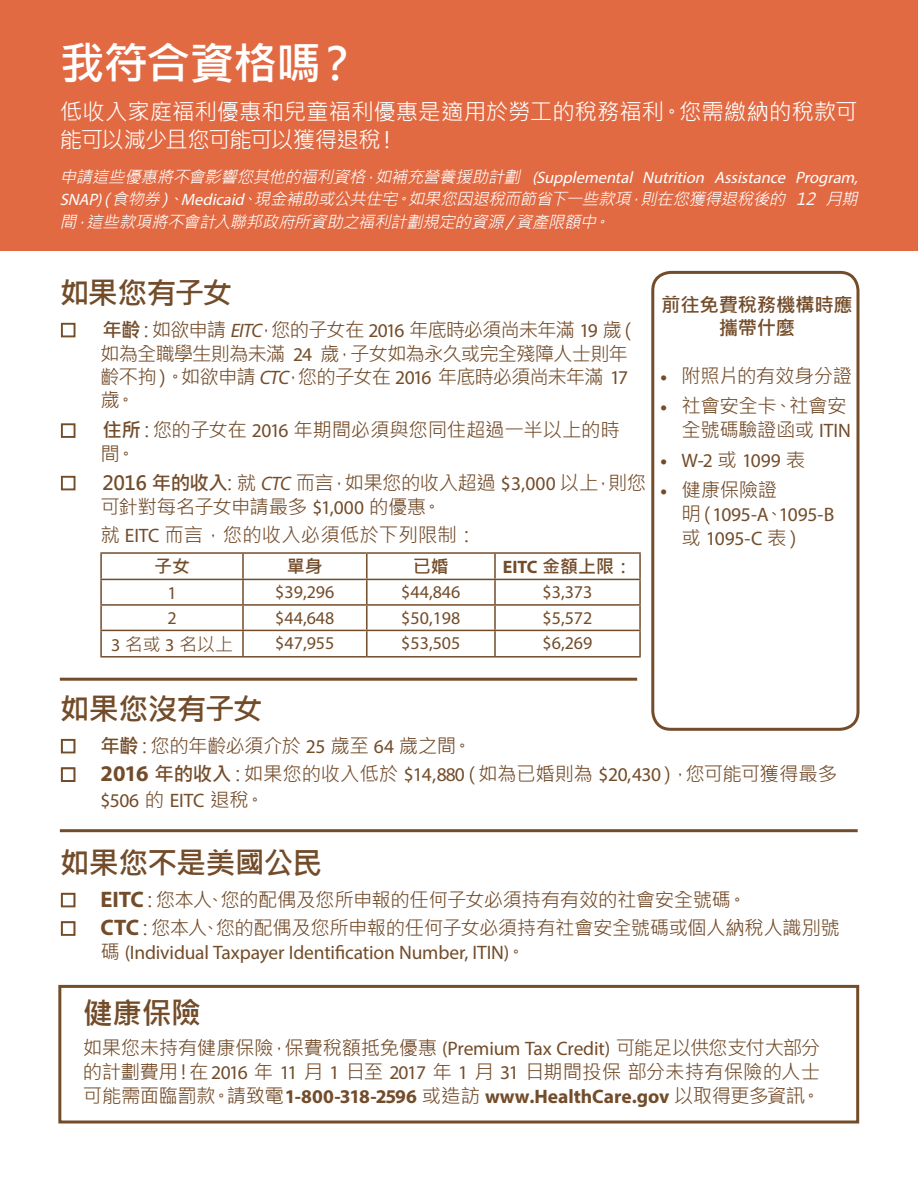
<style>
.page{position:relative;width:918px;height:1188px;background:#fff}
.page>*{position:absolute;margin:0;border:0;box-sizing:border-box;transform-origin:0 0}
.t1{font:700 45px "Microsoft Jheng Hei";letter-spacing:-.035em;color:#fff}
.t2{font:700 30px "Microsoft Jheng Hei";letter-spacing:-.035em;color:#734c2a}
.t3{font:22.5px/28.5px "Microsoft Jheng Hei";letter-spacing:-.01em;color:#fff}
.t4{font:19.5px/24px "Microsoft Jheng Hei";letter-spacing:-.03em;color:#734c2a}
.t5{font:19.5px/23.5px "Microsoft Jheng Hei";letter-spacing:-.055em;color:#734c2a}
.t6{font:19.5px/24px "Myriad Pro";letter-spacing:-.01em;color:#734c2a}
.t7{font:700 19.5px "Myriad Pro";color:#734c2a}
.t8{font:19.5px "Microsoft Jheng Hei";color:#734c2a}
.t9{font:700 19.5px/23.4px "Microsoft Jheng Hei";letter-spacing:-.025em;color:#734c2a;text-align:center}
.t10{font:18px "Myriad Pro";color:#734c2a}
.t11{font:700 18px "Microsoft Jheng Hei";color:#734c2a}
.t12{font:18px "Microsoft Jheng Hei";color:#734c2a}
.t13{font:italic 16.5px/22.5px "Microsoft Jheng Hei";color:#fff}
.t14{font:italic 16.5px "Myriad Pro";color:#fff}
.s1{font-family:"Microsoft Jheng Hei"}
.s2{font-family:"Myriad Pro"}
.s3{font-weight:700}
.s4{font-family:"Myriad Pro";font-style:italic}
.s5{font-family:"Myriad Pro";font-weight:700}
.s6{font-family:"Myriad Pro";font-weight:700;font-size:22.5px}
.s7{font-family:"Microsoft Jheng Hei";font-weight:400}
</style>
<div class="page">
<div style="left:0;top:0;width:918px;height:250px;background:#e26a43"></div>
<svg style="left:61px;top:323px;width:15px;height:15px"></svg>
<svg style="left:61px;top:423px;width:15px;height:15px"></svg>
<svg style="left:61px;top:476px;width:15px;height:15px"></svg>
<hr style="left:100px;top:552px;width:143px;height:2px;background:#734c2a">
<hr style="left:100px;top:554px;width:2px;height:25px;background:#734c2a">
<hr style="left:243px;top:552px;width:124px;height:2px;background:#734c2a">
<hr style="left:242px;top:554px;width:2px;height:25px;background:#734c2a">
<hr style="left:367px;top:552px;width:128px;height:2px;background:#734c2a">
<hr style="left:366px;top:554px;width:2px;height:25px;background:#734c2a">
<hr style="left:495px;top:552px;width:146px;height:2px;background:#734c2a">
<hr style="left:494px;top:554px;width:2px;height:25px;background:#734c2a">
<hr style="left:639px;top:554px;width:2px;height:25px;background:#734c2a">
<hr style="left:100px;top:579px;width:143px;height:1px;background:#734c2a">
<hr style="left:100px;top:580px;width:2px;height:24px;background:#734c2a">
<hr style="left:243px;top:579px;width:124px;height:1px;background:#734c2a">
<hr style="left:242px;top:580px;width:2px;height:24px;background:#734c2a">
<hr style="left:367px;top:579px;width:128px;height:1px;background:#734c2a">
<hr style="left:366px;top:580px;width:2px;height:24px;background:#734c2a">
<hr style="left:495px;top:579px;width:146px;height:1px;background:#734c2a">
<hr style="left:494px;top:580px;width:2px;height:24px;background:#734c2a">
<hr style="left:639px;top:580px;width:2px;height:24px;background:#734c2a">
<hr style="left:100px;top:604px;width:143px;height:2px;background:#734c2a">
<hr style="left:100px;top:606px;width:2px;height:24px;background:#734c2a">
<hr style="left:243px;top:604px;width:124px;height:2px;background:#734c2a">
<hr style="left:242px;top:606px;width:2px;height:24px;background:#734c2a">
<hr style="left:367px;top:604px;width:128px;height:2px;background:#734c2a">
<hr style="left:366px;top:606px;width:2px;height:24px;background:#734c2a">
<hr style="left:495px;top:604px;width:146px;height:2px;background:#734c2a">
<hr style="left:494px;top:606px;width:2px;height:24px;background:#734c2a">
<hr style="left:639px;top:606px;width:2px;height:24px;background:#734c2a">
<hr style="left:100px;top:630px;width:143px;height:1px;background:#734c2a">
<hr style="left:100px;top:631px;width:2px;height:25px;background:#734c2a">
<hr style="left:243px;top:630px;width:124px;height:1px;background:#734c2a">
<hr style="left:242px;top:631px;width:2px;height:25px;background:#734c2a">
<hr style="left:367px;top:630px;width:128px;height:1px;background:#734c2a">
<hr style="left:366px;top:631px;width:2px;height:25px;background:#734c2a">
<hr style="left:495px;top:630px;width:146px;height:1px;background:#734c2a">
<hr style="left:494px;top:631px;width:2px;height:25px;background:#734c2a">
<hr style="left:639px;top:631px;width:2px;height:25px;background:#734c2a">
<hr style="left:100px;top:656px;width:143px;height:2px;background:#734c2a">
<hr style="left:243px;top:656px;width:124px;height:2px;background:#734c2a">
<hr style="left:367px;top:656px;width:128px;height:2px;background:#734c2a">
<hr style="left:495px;top:656px;width:146px;height:2px;background:#734c2a">
<hr style="left:60px;top:678px;width:577px;height:3px;background:#734c2a">
<hr style="left:60px;top:829px;width:798px;height:3px;background:#734c2a">
<div style="left:58px;top:985px;width:801px;height:139px;border:3px solid #734c2a"></div>
<div style="left:651px;top:271px;width:209px;height:460px;border:3px solid #734d2a;border-radius:18px"></div>
<svg style="left:61px;top:739px;width:15px;height:15px"></svg>
<svg style="left:61px;top:767px;width:15px;height:15px"></svg>
<svg style="left:61px;top:893px;width:15px;height:15px"></svg>
<svg style="left:61px;top:921px;width:15px;height:15px"></svg>
<h1 class="t1" style="left:60px;top:35px;width:301px">我符合資格嗎？</h1>
<p class="t3" style="left:60px;top:97px;width:799px">低收入家庭福利優惠和兒童福利優惠是適用於勞工的稅務福利。您需繳納的稅款可能可以減少且您可能可以獲得退稅！</p>
<p class="t14" style="left:60px;top:167px;width:804px"><span class="s1">申請這些優惠將不會影響您其他的福利資格，如補充營養援助計劃</span> (Supplemental Nutrition Assistance Program,</p>
<p class="t13" style="left:60px;top:188px;width:804px"><span class="s2">SNAP)</span>（食物券）、<span class="s2">Medicaid</span>、現金補助或公共住宅。如果您因退稅而節省下一些款項，則在您獲得退稅後的 12 月期間，這些款項將不會計入聯邦政府所資助之福利計劃規定的資源／資產限額中。</p>
<h2 class="t2" style="left:60px;top:274px;width:174px">如果您有子女</h2>
<p class="t5" style="left:100px;top:318px;width:539px"><span class="s3">年齡</span>：如欲申請 <span class="s4">EITC</span>，您的子女在 <span class="s2">2016</span> 年底時必須尚未年滿 <span class="s2">19</span> 歲（如為全職學生則為未滿 <span class="s2">24</span> 歲，子女如為永久或完全殘障人士則年齡不拘）。如欲申請 <span class="s4">CTC</span>，您的子女在 <span class="s2">2016</span> 年底時必須尚未年滿 <span class="s2">17</span>歲。</p>
<p class="t4" style="left:100px;top:418px;width:521px"><span class="s3">住所</span>：您的子女在 <span class="s2">2016</span> 年期間必須與您同住超過一半以上的時間。</p>
<p class="t4" style="left:100px;top:471px;width:547px"><span class="s3">2016 年的收入</span>: 就 <span class="s4">CTC</span> 而言，如果您的收入超過 <span class="s2">$3,000</span> 以上，則您可針對每名子女申請最多 <span class="s2">$1,000</span> 的優惠。</p>
<p class="t8" style="left:100px;top:522px;width:377px">就 <span class="s2">EITC</span> 而言，您的收入必須低於下列限制：</p>
<p class="t11" style="left:154px;top:556px;width:37px">子女</p>
<p class="t11" style="left:287px;top:556px;width:37px">單身</p>
<p class="t11" style="left:413px;top:556px;width:37px">已婚</p>
<p class="t11" style="left:503px;top:556px;width:131px"><span class="s2">EITC</span> 金額上限：</p>
<p class="t10" style="left:167px;top:582px;width:11px">1</p>
<p class="t10" style="left:275px;top:581px;width:61px">$39,296</p>
<p class="t10" style="left:401px;top:581px;width:61px">$44,846</p>
<p class="t10" style="left:543px;top:581px;width:51px">$3,373</p>
<p class="t10" style="left:167px;top:607px;width:11px">2</p>
<p class="t10" style="left:275px;top:607px;width:61px">$44,648</p>
<p class="t10" style="left:401px;top:607px;width:61px">$50,198</p>
<p class="t10" style="left:543px;top:607px;width:51px">$5,572</p>
<p class="t12" style="left:111px;top:633px;width:123px"><span class="s2">3</span> 名或 <span class="s2">3</span> 名以上</p>
<p class="t10" style="left:275px;top:632px;width:61px">$47,955</p>
<p class="t10" style="left:401px;top:632px;width:61px">$53,505</p>
<p class="t10" style="left:543px;top:632px;width:51px">$6,269</p>
<p class="t9" style="left:661px;top:293px;width:193px">前往免費稅務機構時應攜帶什麼</p>
<p class="t4" style="left:661px;top:364px;width:193px"><span class="s5">•</span> 附照片的有效身分證</p>
<p class="t4" style="left:661px;top:394px;width:192px;text-align:right"><span class="s5">•</span> 社會安全卡、社會安全號碼驗證函或 <span class="s2">ITIN</span></p>
<p class="t6" style="left:661px;top:449px;width:146px"><span class="s3">•</span> W-2 <span class="s1">或</span> 1099 <span class="s1">表</span></p>
<p class="t4" style="left:661px;top:478px;width:118px"><span class="s5">•</span> 健康保險證</p>
<p class="t6" style="left:682px;top:503px;width:154px"><span class="s1">明（</span>1095-A<span class="s1">、</span>1095-B<span class="s1">或</span> 1095-C <span class="s1">表）</span></p>
<h2 class="t2" style="left:60px;top:690px;width:204px">如果您沒有子女</h2>
<p class="t4" style="left:100px;top:732px;width:739px;line-height:28.5px"><span class="s3">年齡</span>：您的年齡必須介於 <span class="s2">25</span> 歲至 <span class="s2">64</span> 歲之間。<br><span class="s6">2016</span> <span class="s3">年的收入</span>：如果您的收入低於 <span class="s2">$14,880</span>（如為已婚則為 <span class="s2">$20,430</span>），您可能可獲得最多</p>
<p class="t6" style="left:100px;top:788px;width:166px">$506 <span class="s1">的</span> EITC <span class="s1">退稅。</span></p>
<h2 class="t2" style="left:60px;top:844px;width:264px">如果您不是美國公民</h2>
<p class="t4" style="left:100px;top:885px;width:741px;line-height:28.5px"><span class="s6">EITC</span>：您本人、您的配偶及您所申報的任何子女必須持有有效的社會安全號碼。<br><span class="s6">CTC</span>：您本人、您的配偶及您所申報的任何子女必須持有社會安全號碼或個人納稅人識別號</p>
<p class="t6" style="left:100px;top:941px;width:427px"><span class="s1">碼</span> (Individual Taxpayer Identification Number, ITIN)<span class="s1">。</span></p>
<h2 class="t2" style="left:83px;top:994px;width:120px">健康保險</h2>
<p class="t4" style="left:83px;top:1036px;width:739px">如果您未持有健康保險，保費稅額抵免優惠 <span class="s2">(Premium Tax Credit)</span> 可能足以供您支付大部分的計劃費用！在<span class="s2">2016</span> 年 <span class="s2">11</span> 月 <span class="s2">1</span> 日至 <span class="s2">2017</span> 年 <span class="s2">1</span> 月 <span class="s2">31</span> 日期間投保 部分未持有保險的人士</p>
<p class="t7" style="left:83px;top:1083px;width:739px"><span class="s7">可能需面臨罰款。請致電</span>1-800-318-2596 <span class="s7">或造訪</span> www.HealthCare.gov <span class="s7">以取得更多資訊。</span></p>
</div>
